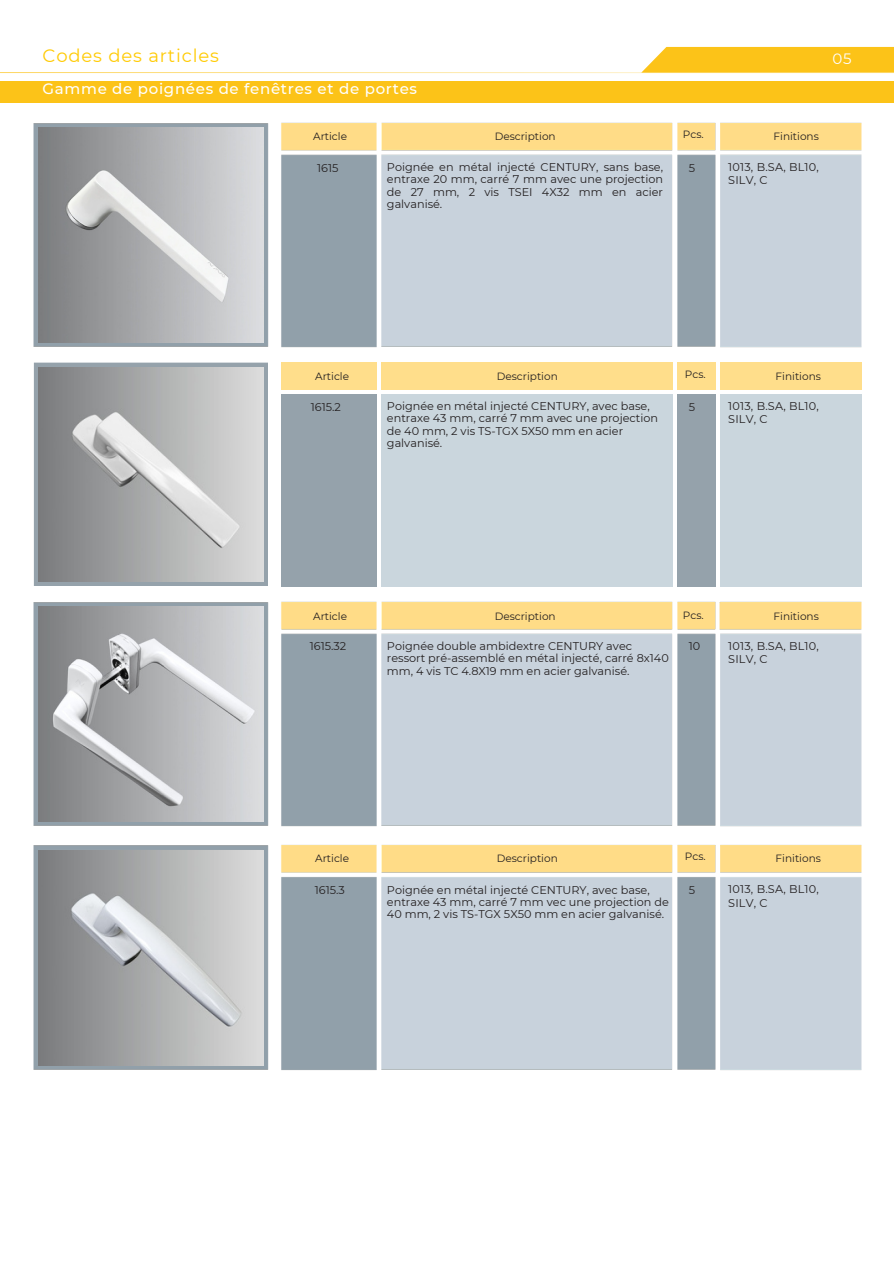
<style>
.page{position:relative;width:894px;height:1264px;background:#fff}
.page>*{position:absolute;margin:0;border:0;box-sizing:border-box;transform-origin:0 0}
.t1{font:18px "Montserrat";letter-spacing:.045em;color:#ffcb04}
.t2{font:500 15px "Montserrat";letter-spacing:.045em;color:#fff}
.t3{font:15px "Montserrat";color:#fff}
.t4{font:11.25px/12.3px "Montserrat";color:#231f20}
.t5{font:11.25px/13.5px "Montserrat";letter-spacing:.02em;color:#231f20}
.t6{font:10.5px "Montserrat";color:#231f20}
</style>
<div class="page">
<svg style="left:0;top:47px;width:893px;height:26px"></svg>
<img style="left:33px;top:122px;width:829px;height:226px">
<div style="left:720px;top:362px;width:141px;height:27px;background:#ffde8b"></div>
<div style="left:677px;top:362px;width:38px;height:27px;background:#ffde8b"></div>
<div style="left:381px;top:362px;width:291px;height:27px;background:#ffde8b"></div>
<div style="left:281px;top:362px;width:95px;height:27px;background:#ffde8b"></div>
<div style="left:677px;top:394px;width:38px;height:192px;background:#95a2ab"></div>
<div style="left:281px;top:394px;width:96px;height:192px;background:#95a2ab"></div>
<div style="left:720px;top:394px;width:141px;height:192px;background:#cad6dd"></div>
<div style="left:381px;top:394px;width:291px;height:192px;background:#cad6dd"></div>
<svg style="left:34px;top:362px;width:234px;height:224px;fill:#95a2ab"></svg>
<img style="left:33px;top:601px;width:829px;height:226px">
<div style="left:0;top:81px;width:893px;height:21px;background:#fcc318"></div>
<img style="left:33px;top:845px;width:829px;height:225px">
<img style="left:39px;top:367px;width:225px;height:214px">
<img style="left:38px;top:606px;width:225px;height:215px">
<img style="left:38px;top:128px;width:225px;height:215px">
<img style="left:38px;top:850px;width:225px;height:215px">
<p class="t1" style="left:43px;top:44px;width:178px">Codes des articles</p>
<p class="t3" style="left:832px;top:50px;width:21px">05</p>
<p class="t2" style="left:43px;top:80px;width:376px">Gamme de poignées de fenêtres et de portes</p>
<p class="t6" style="left:313px;top:130px;width:35px">Article</p>
<p class="t6" style="left:494px;top:130px;width:62px">Description</p>
<p class="t6" style="left:682px;top:128px;width:22px">Pcs.</p>
<p class="t6" style="left:773px;top:130px;width:47px">Finitions</p>
<h1 class="t4" style="left:317px;top:161px;width:23px">1615</h1>
<p class="t4" style="left:387px;top:161px;width:277px;text-align:justify">Poignée en métal injecté CENTURY, sans base, entraxe 20 mm, carré 7 mm avec une projection de 27 mm, 2 vis TSEI 4X32 mm en acier galvanisé.</p>
<p class="t4" style="left:688px;top:161px;width:8px">5</p>
<p class="t5" style="left:728px;top:160px;width:92px">1013, B.SA, BL10,<br>SILV, C</p>
<p class="t6" style="left:315px;top:370px;width:35px">Article</p>
<p class="t4" style="left:311px;top:400px;width:32px">1615.2</p>
<p class="t6" style="left:496px;top:369px;width:62px">Description</p>
<p class="t4" style="left:387px;top:400px;width:272px">Poignée en métal injecté CENTURY, avec base, entraxe 43 mm, carré 7 mm avec une projection de 40 mm, 2 vis TS-TGX 5X50 mm en acier galvanisé.</p>
<p class="t6" style="left:684px;top:368px;width:22px">Pcs.</p>
<p class="t4" style="left:688px;top:400px;width:8px">5</p>
<p class="t6" style="left:775px;top:369px;width:47px">Finitions</p>
<p class="t5" style="left:728px;top:399px;width:92px">1013, B.SA, BL10,<br>SILV, C</p>
<p class="t6" style="left:313px;top:610px;width:35px">Article</p>
<p class="t4" style="left:310px;top:639px;width:38px">1615.32</p>
<h3 class="t6" style="left:494px;top:610px;width:62px">Description</h3>
<p class="t4" style="left:387px;top:639px;width:283px">Poignée double ambidextre CENTURY avec ressort pré-assemblé en métal injecté, carré 8x140 mm, 4 vis TC 4.8X19 mm en acier galvanisé.</p>
<p class="t6" style="left:682px;top:608px;width:22px">Pcs.</p>
<p class="t4" style="left:688px;top:640px;width:13px">10</p>
<p class="t6" style="left:773px;top:610px;width:47px">Finitions</p>
<p class="t5" style="left:728px;top:639px;width:92px">1013, B.SA, BL10,<br>SILV, C</p>
<p class="t6" style="left:315px;top:852px;width:35px">Article</p>
<h2 class="t4" style="left:315px;top:883px;width:32px">1615.3</h2>
<p class="t6" style="left:496px;top:851px;width:62px">Description</p>
<p class="t6" style="left:684px;top:850px;width:22px">Pcs.</p>
<h3 class="t6" style="left:775px;top:851px;width:47px">Finitions</h3>
<p class="t4" style="left:387px;top:883px;width:283px">Poignée en métal injecté CENTURY, avec base, entraxe 43 mm, carré 7 mm vec une projection de<br>40 mm, 2 vis TS-TGX 5X50 mm en acier galvanisé.</p>
<p class="t4" style="left:688px;top:883px;width:8px">5</p>
<h3 class="t5" style="left:728px;top:882px;width:92px">1013, B.SA, BL10,<br>SILV, C</h3>
</div>
